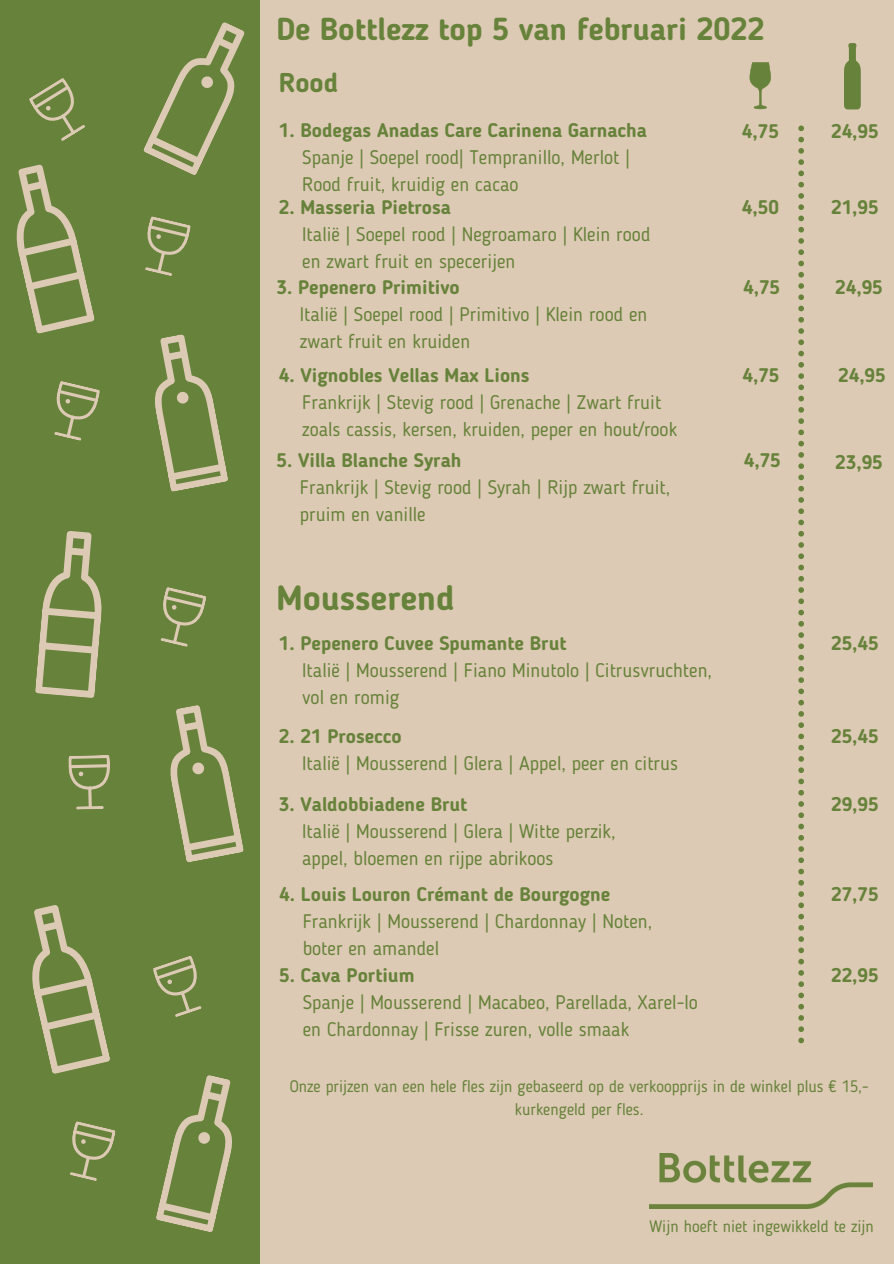
<style>
.page{position:relative;width:894px;height:1264px;background:#fff}
.page>*{position:absolute;margin:0;border:0;box-sizing:border-box;transform-origin:0 0}
.t1{font:700 34.5px "Blogger Sans";color:#67823a}
.t2{font:700 31.5px "Blogger Sans";color:#67823a}
.t3{font:700 27px "Blogger Sans";color:#67823a}
.t4{font:19.5px "Blogger Sans";color:#67823a}
.t5{font:700 19.5px "Blogger Sans";color:#67823a}
.t6{font:16.5px/22.5px "Blogger Sans";color:#67823a;text-align:center}
</style>
<div class="page">
<div style="left:0;top:0;width:893px;height:1263px;background:#67823a"></div>
<div style="left:260px;top:0;width:633px;height:1263px;background:#dccab4"></div>
<img style="left:649px;top:1153px;width:223px;height:55px">
<svg style="left:143px;top:22px;width:102px;height:153px"></svg>
<svg style="left:145px;top:216px;width:46px;height:60px"></svg>
<svg style="left:16px;top:164px;width:79px;height:170px"></svg>
<svg style="left:155px;top:334px;width:73px;height:158px"></svg>
<svg style="left:54px;top:381px;width:46px;height:60px"></svg>
<svg style="left:29px;top:78px;width:56px;height:63px"></svg>
<svg style="left:160px;top:587px;width:46px;height:60px"></svg>
<svg style="left:35px;top:531px;width:67px;height:167px"></svg>
<svg style="left:170px;top:705px;width:74px;height:157px"></svg>
<svg style="left:68px;top:755px;width:42px;height:54px"></svg>
<svg style="left:153px;top:956px;width:49px;height:61px"></svg>
<svg style="left:32px;top:905px;width:78px;height:169px"></svg>
<svg style="left:156px;top:1075px;width:76px;height:157px"></svg>
<svg style="left:70px;top:1121px;width:46px;height:60px"></svg>
<svg style="left:749px;top:62px;width:21px;height:47px"></svg>
<svg style="left:844px;top:43px;width:16px;height:66px"></svg>
<svg style="left:798px;top:125px;width:5px;height:918px"></svg>
<p class="t2" style="left:276px;top:16px;width:489px">De Bottlezz top 5 van februari 2022</p>
<p class="t3" style="left:279px;top:72px;width:61px">Rood</p>
<p class="t5" style="left:279px;top:122px;width:370px">1. Bodegas Anadas Care Carinena Garnacha</p>
<p class="t4" style="left:302px;top:149px;width:329px">Spanje | Soepel rood| Tempranillo, Merlot |</p>
<p class="t4" style="left:302px;top:176px;width:218px">Rood fruit, kruidig en cacao</p>
<p class="t5" style="left:279px;top:199px;width:174px">2. Masseria Pietrosa</p>
<p class="t4" style="left:302px;top:226px;width:350px">Italië | Soepel rood | Negroamaro | Klein rood</p>
<p class="t4" style="left:302px;top:253px;width:215px">en zwart fruit en specerijen</p>
<p class="t5" style="left:276px;top:279px;width:185px">3. Pepenero Primitivo</p>
<p class="t4" style="left:300px;top:306px;width:349px">Italië | Soepel rood | Primitivo | Klein rood en</p>
<p class="t4" style="left:300px;top:333px;width:172px">zwart fruit en kruiden</p>
<p class="t5" style="left:279px;top:367px;width:252px">4. Vignobles Vellas Max Lions</p>
<p class="t4" style="left:302px;top:394px;width:360px">Frankrijk | Stevig rood | Grenache | Zwart fruit</p>
<p class="t4" style="left:302px;top:421px;width:376px">zoals cassis, kersen, kruiden, peper en hout/rook</p>
<p class="t5" style="left:276px;top:452px;width:186px">5. Villa Blanche Syrah</p>
<p class="t4" style="left:300px;top:479px;width:372px">Frankrijk | Stevig rood | Syrah | Rijp zwart fruit,</p>
<p class="t4" style="left:300px;top:506px;width:127px">pruim en vanille</p>
<p class="t1" style="left:276px;top:583px;width:180px">Mousserend</p>
<p class="t5" style="left:279px;top:635px;width:289px">1. Pepenero Cuvee Spumante Brut</p>
<p class="t4" style="left:302px;top:662px;width:411px">Italië | Mousserend | Fiano Minutolo | Citrusvruchten,</p>
<p class="t4" style="left:302px;top:689px;width:99px">vol en romig</p>
<p class="t5" style="left:279px;top:728px;width:124px">2. 21 Prosecco</p>
<p class="t4" style="left:302px;top:755px;width:377px">Italië | Mousserend | Glera | Appel, peer en citrus</p>
<p class="t5" style="left:279px;top:796px;width:190px">3. Valdobbiadene Brut</p>
<p class="t4" style="left:302px;top:823px;width:315px">Italië | Mousserend | Glera | Witte perzik,</p>
<p class="t4" style="left:302px;top:850px;width:253px">appel, bloemen en rijpe abrikoos</p>
<p class="t5" style="left:279px;top:886px;width:332px">4. Louis Louron Crémant de Bourgogne</p>
<p class="t4" style="left:302px;top:913px;width:351px">Frankrijk | Mousserend | Chardonnay | Noten,</p>
<p class="t4" style="left:302px;top:940px;width:138px">boter en amandel</p>
<p class="t5" style="left:279px;top:967px;width:137px">5. Cava Portium</p>
<p class="t4" style="left:302px;top:994px;width:396px">Spanje | Mousserend | Macabeo, Parellada, Xarel-lo</p>
<p class="t4" style="left:302px;top:1021px;width:328px">en Chardonnay | Frisse zuren, volle smaak</p>
<p class="t5" style="left:741px;top:123px;width:38px">4,75</p>
<p class="t5" style="left:831px;top:123px;width:49px">24,95</p>
<p class="t5" style="left:741px;top:199px;width:38px">4,50</p>
<p class="t5" style="left:831px;top:199px;width:49px">21,95</p>
<p class="t5" style="left:743px;top:279px;width:38px">4,75</p>
<p class="t5" style="left:835px;top:279px;width:49px">24,95</p>
<p class="t5" style="left:742px;top:367px;width:38px">4,75</p>
<p class="t5" style="left:838px;top:367px;width:49px">24,95</p>
<p class="t5" style="left:743px;top:452px;width:38px">4,75</p>
<p class="t5" style="left:835px;top:454px;width:49px">23,95</p>
<p class="t5" style="left:831px;top:635px;width:49px">25,45</p>
<p class="t5" style="left:831px;top:728px;width:49px">25,45</p>
<p class="t5" style="left:831px;top:796px;width:49px">29,95</p>
<p class="t5" style="left:831px;top:886px;width:49px">27,75</p>
<p class="t5" style="left:831px;top:967px;width:49px">22,95</p>
<p class="t6" style="left:289px;top:1076px;width:580px">Onze prijzen van een hele fles zijn gebaseerd op de verkoopprijs in de winkel plus € 15,- kurkengeld per fles.</p>
<p class="t6" style="left:649px;top:1216px;width:226px">Wijn hoeft niet ingewikkeld te zijn</p>
</div>
